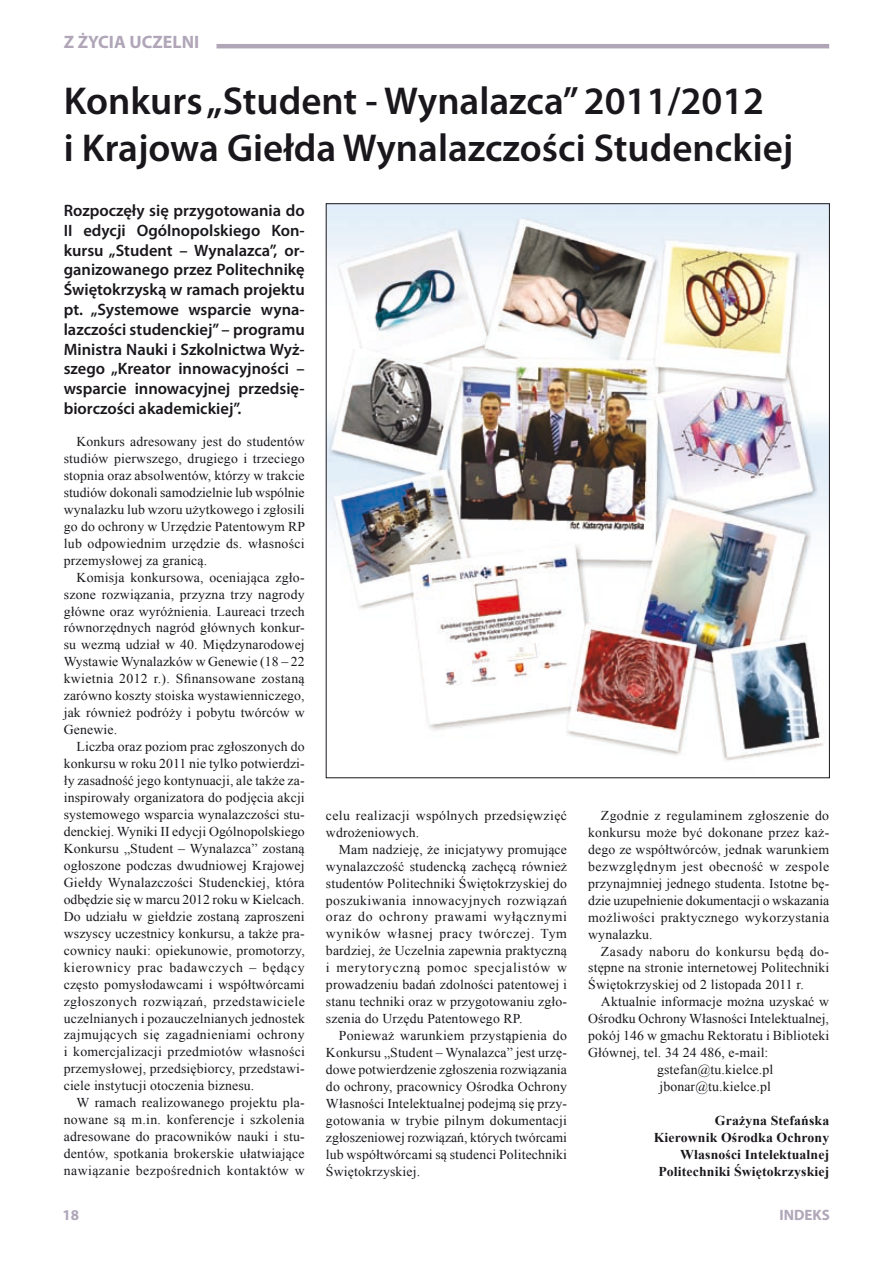
<style>
.page{position:relative;width:893px;height:1263px;background:#fff}
.page>*{position:absolute;margin:0;border:0;box-sizing:border-box;transform-origin:0 0}
.t1{font:600 39px/46.8px "Myriad Pro";color:#1a171c}
.t2{font:700 18px "Myriad Pro";color:#b0a6b8}
.t3{font:600 16.5px/19.8px "Myriad Pro";color:#1a171c;text-align:justify}
.t4{font:700 15px "Myriad Pro";color:#b0a6b8}
.t5{font:13.5px/17px "Times New Roman";letter-spacing:.01em;color:#1a171c;text-align:justify}
.t6{font:700 13.5px/17px "Times New Roman";letter-spacing:.01em;color:#1a171c;text-align:right}
</style>
<div class="page">
<hr style="left:216px;top:44px;width:613px;height:4px;background:#b0a6b8">
<img style="left:328px;top:205px;width:500px;height:556px">
<h2 class="t2" style="left:64px;top:30px;width:137px">Z ŻYCIA UCZELNI</h2>
<h1 class="t1" style="left:64px;top:77px;width:731px">Konkurs „Student - Wynalazca” 2011/2012<br>i Krajowa Giełda Wynalazczości Studenckiej</h1>
<p class="t3" style="left:64px;top:200px;width:243px">Rozpoczęły się przygotowania do II edycji Ogólnopolskiego Kon&shy;kursu „Student – Wynalazca”, or&shy;ganizowanego przez Politechnikę Świętokrzyską w ramach projektu pt. „Systemowe wsparcie wyna&shy;lazczości studenckiej” – programu Ministra Nauki i Szkolnictwa Wyż&shy;szego „Kreator innowacyjności – wsparcie innowacyjnej przedsię&shy;biorczości akademickiej”.</p>
<p class="t5" style="left:64px;top:433px;width:243px;text-indent:13px">Konkurs adresowany jest do studentów studiów pierwszego, drugiego i trzeciego stopnia oraz absolwentów, którzy w trakcie studiów dokonali samodzielnie lub wspólnie wynalazku lub wzoru użytkowego i zgłosili go do ochrony w Urzędzie Patentowym RP lub odpowiednim urzędzie ds. własności przemysłowej za granicą.</p>
<p class="t5" style="left:64px;top:568px;width:243px;text-indent:13px">Komisja konkursowa, oceniająca zgło&shy;szone rozwiązania, przyzna trzy nagrody główne oraz wyróżnienia. Laureaci trzech równorzędnych nagród głównych konkur&shy;su wezmą udział w 40. Międzynarodowej Wystawie Wynalazków w Genewie (18 – 22 kwietnia 2012 r.). Sfinansowane zostaną zarówno koszty stoiska wystawienniczego, jak również podróży i pobytu twórców w Genewie.</p>
<p class="t5" style="left:64px;top:738px;width:243px;text-indent:13px">Liczba oraz poziom prac zgłoszonych do konkursu w roku 2011 nie tylko potwierdzi&shy;ły zasadność jego kontynuacji, ale także za&shy;inspirowały organizatora do podjęcia akcji systemowego wsparcia wynalazczości stu&shy;denckiej. Wyniki II edycji Ogólnopolskiego Konkursu „Student – Wynalazca” zostaną ogłoszone podczas dwudniowej Krajowej Giełdy Wynalazczości Studenckiej, która odbędzie się w marcu 2012 roku w Kielcach.<br>Do udziału w giełdzie zostaną zaproszeni wszyscy uczestnicy konkursu, a także pra&shy;cownicy nauki: opiekunowie, promotorzy, kierownicy prac badawczych – będący często pomysłodawcami i współtwórcami zgłoszonych rozwiązań, przedstawiciele uczelnianych i pozauczelnianych jednostek zajmujących się zagadnieniami ochrony i komercjalizacji przedmiotów własności przemysłowej, przedsiębiorcy, przedstawi&shy;ciele instytucji otoczenia biznesu.</p>
<p class="t5" style="left:64px;top:1094px;width:243px;text-indent:13px">W ramach realizowanego projektu pla&shy;nowane są m.in. konferencje i szkolenia adresowane do pracowników nauki i stu&shy;dentów, spotkania brokerskie ułatwiające nawiązanie bezpośrednich kontaktów w</p>
<p class="t5" style="left:326px;top:806px;width:242px">celu realizacji wspólnych przedsięwzięć wdrożeniowych.</p>
<p class="t5" style="left:326px;top:840px;width:243px;text-indent:13px">Mam nadzieję, że inicjatywy promujące wynalazczość studencką zachęcą również studentów Politechniki Świętokrzyskiej do poszukiwania innowacyjnych rozwiązań oraz do ochrony prawami wyłącznymi wyników własnej pracy twórczej. Tym bardziej, że Uczelnia zapewnia praktyczną i merytoryczną pomoc specjalistów w prowadzeniu badań zdolności patentowej i stanu techniki oraz w przygotowaniu zgło&shy;szenia do Urzędu Patentowego RP.</p>
<p class="t5" style="left:326px;top:1027px;width:243px;text-indent:13px">Ponieważ warunkiem przystąpienia do Konkursu „Student – Wynalazca” jest urzę&shy;dowe potwierdzenie zgłoszenia rozwiązania do ochrony, pracownicy Ośrodka Ochrony Własności Intelektualnej podejmą się przy&shy;gotowania w trybie pilnym dokumentacji zgłoszeniowej rozwiązań, których twórcami lub współtwórcami są studenci Politechniki Świętokrzyskiej.</p>
<p class="t5" style="left:588px;top:807px;width:243px;text-indent:13px">Zgodnie z regulaminem zgłoszenie do konkursu może być dokonane przez każ&shy;dego ze współtwórców, jednak warunkiem bezwzględnym jest obecność w zespole przynajmniej jednego studenta. Istotne bę&shy;dzie uzupełnienie dokumentacji o wskazania możliwości praktycznego wykorzystania wynalazku.</p>
<p class="t5" style="left:588px;top:942px;width:243px;text-indent:13px">Zasady naboru do konkursu będą do&shy;stępne na stronie internetowej Politechniki Świętokrzyskiej od 2 listopada 2011 r.</p>
<p class="t5" style="left:601px;top:993px;width:230px">Aktualnie informacje można uzyskać w</p>
<p class="t5" style="left:588px;top:1010px;width:242px">Ośrodku Ochrony Własności Intelektualnej,</p>
<p class="t5" style="left:588px;top:1027px;width:242px">pokój 146 w gmachu Rektoratu i Biblioteki</p>
<p class="t5" style="left:588px;top:1044px;width:182px">Głównej, tel. 34 24 486, e-mail:</p>
<p class="t5" style="left:657px;top:1061px;width:118px">gstefan@tu.kielce.pl</p>
<p class="t5" style="left:659px;top:1078px;width:113px">jbonar@tu.kielce.pl</p>
<p class="t6" style="left:654px;top:1112px;width:177px">Grażyna Stefańska<br>Kierownik Ośrodka Ochrony<br>Własności Intelektualnej<br>Politechniki Świętokrzyskiej</p>
<p class="t4" style="left:63px;top:1205px;width:18px">18</p>
<p class="t4" style="left:779px;top:1205px;width:52px">INDEKS</p>
</div>
